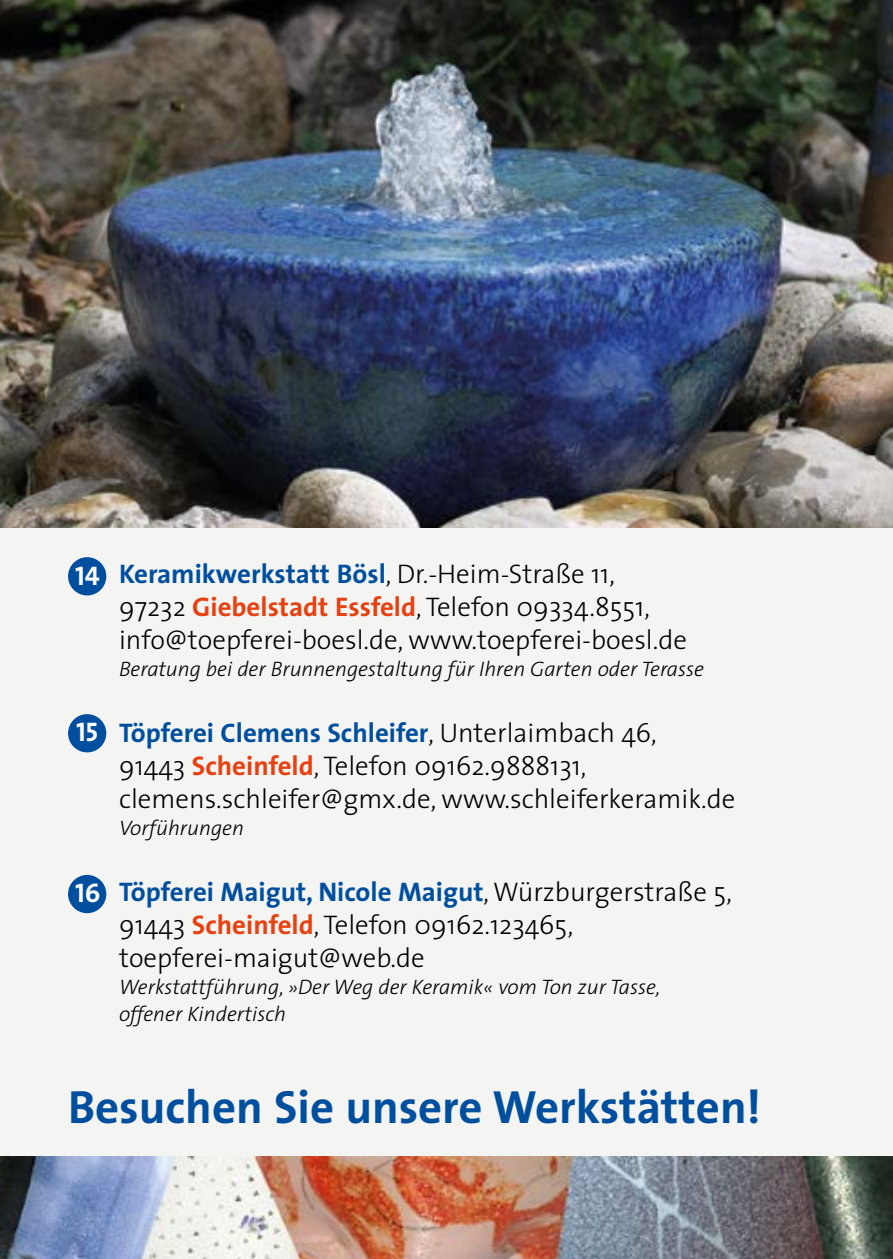
<style>
.page{position:relative;width:893px;height:1259px;background:#fff}
.page>*{position:absolute;margin:0;border:0;box-sizing:border-box;transform-origin:0 0}
.t1{font:700 46.8px "The Sans";color:#004f9f}
.t2{font:300 27px "The Sans";color:#000}
.t3{font:700 27px "The Sans";color:#004f9f}
.t4{font:27px "The Sans Bold Caps";color:#fff}
.t5{font:italic 300 21px "The Sans";color:#000}
.s1{font-weight:300;color:#000}
.s2{font-weight:700;color:#e74011}
</style>
<div class="page">
<div style="left:0;top:0;width:893px;height:1157px;background:#f4f4f2"></div>
<img style="left:0;top:1157px;width:893px;height:102px">
<img style="left:0;top:0;width:893px;height:527px">
<div style="left:68px;top:714px;width:38px;height:38px;background:#004f9f;border-radius:50%"></div>
<div style="left:68px;top:557px;width:38px;height:38px;background:#004f9f;border-radius:50%"></div>
<div style="left:68px;top:875px;width:38px;height:38px;background:#004f9f;border-radius:50%"></div>
<p class="t4" style="left:75px;top:553px;width:26px">14</p>
<p class="t3" style="left:119px;top:551px;width:497px">Keramikwerkstatt Bösl<span class="s1">, Dr.-Heim-Straße 11,</span></p>
<p class="t2" style="left:119px;top:584px;width:532px">97232 <span class="s2">Giebelstadt Essfeld</span>, Telefon 09334.8551,</p>
<p class="t2" style="left:119px;top:617px;width:569px">info@toepferei-boesl.de, www.toepferei-boesl.de</p>
<p class="t5" style="left:119px;top:651px;width:586px">Beratung bei der Brunnengestaltung für Ihren Garten oder Terasse</p>
<p class="t4" style="left:76px;top:710px;width:24px">15</p>
<p class="t3" style="left:119px;top:710px;width:539px">Töpferei Clemens Schleifer<span class="s1">, Unterlaimbach 46,</span></p>
<p class="t2" style="left:119px;top:743px;width:469px">91443 <span class="s2">Scheinfeld</span>, Telefon 09162.9888131,</p>
<p class="t2" style="left:119px;top:776px;width:618px">clemens.schleifer@gmx.de, www.schleiferkeramik.de</p>
<p class="t5" style="left:119px;top:810px;width:126px">Vorführungen</p>
<p class="t4" style="left:75px;top:870px;width:27px">16</p>
<p class="t3" style="left:119px;top:869px;width:614px">Töpferei Maigut, Nicole Maigut<span class="s1">,Würzburgerstraße 5,</span></p>
<p class="t2" style="left:119px;top:902px;width:456px">91443 <span class="s2">Scheinfeld</span>, Telefon 09162.123465,</p>
<p class="t2" style="left:119px;top:935px;width:307px">toepferei-maigut@web.de</p>
<p class="t5" style="left:119px;top:969px;width:543px">Werkstattführung, »Der Weg der Keramik« vom Ton zur Tasse,</p>
<p class="t5" style="left:119px;top:996px;width:169px">offener Kindertisch</p>
<p class="t1" style="left:68px;top:1067px;width:694px">Besuchen Sie unsere Werkstätten!</p>
</div>
